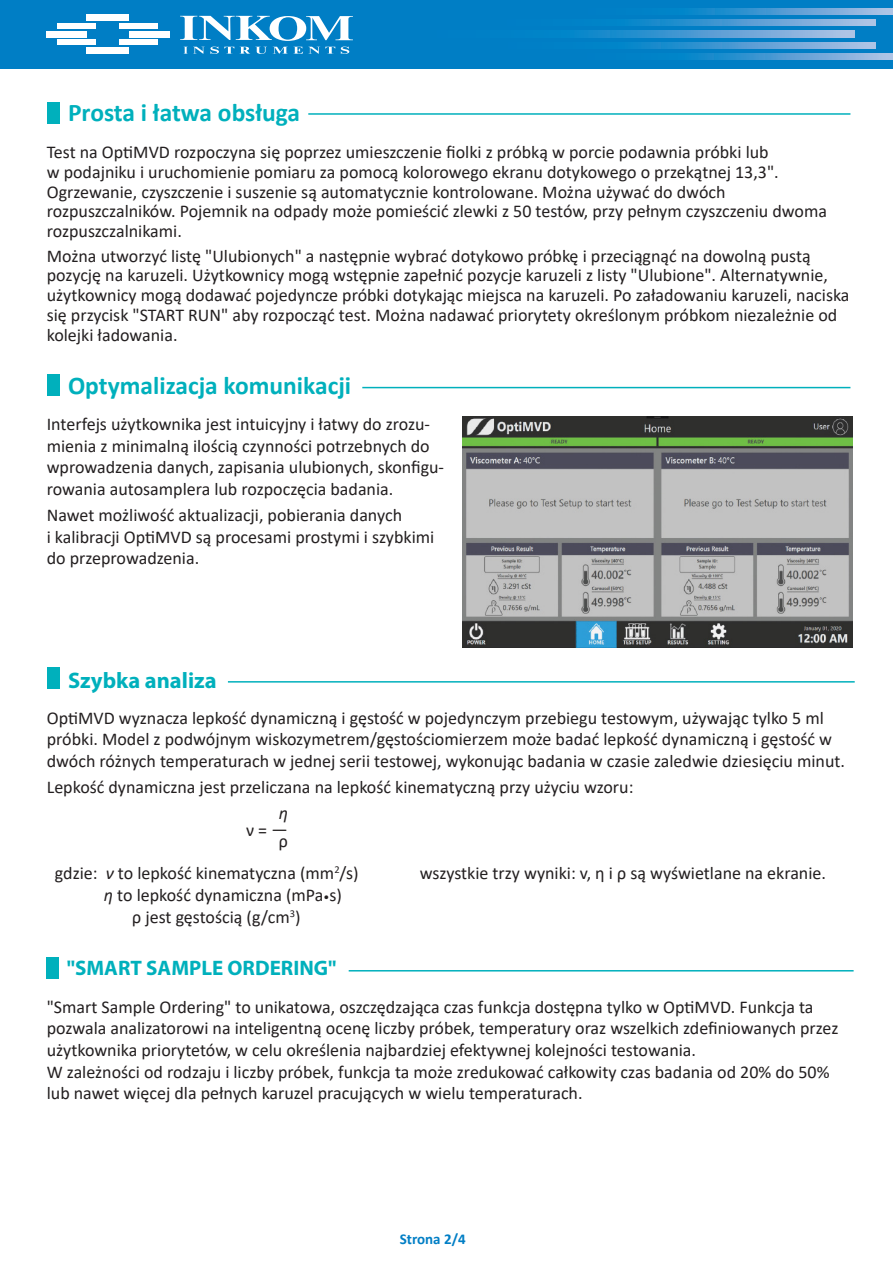
<style>
.page{position:relative;width:893px;height:1263px;background:#fff}
.page>*{position:absolute;margin:0;border:0;box-sizing:border-box;transform-origin:0 0}
.t1{font:700 25.5px "Calibri";color:#00b0bc}
.t2{font:700 22.5px "Myriad Pro";color:#00b0bc}
.t3{font:700 21px "Myriad Pro";color:#00b0bc}
.t4{font:18px/21.6px "Calibri";color:#231f20}
.t5{font:italic 18px "Calibri";color:#231f20}
.t6{font:700 15px "Calibri";color:#007ec5}
.s1{font-style:italic}
.s2{font-size:12px}
</style>
<div class="page">
<div style="left:47px;top:375px;width:13px;height:21px;background:#00b0bc"></div>
<hr style="left:362px;top:387px;width:488px;height:1px;background:#00b0bc">
<div style="left:0;top:0;width:893px;height:68px;background:#007ec5"></div>
<svg style="left:695px;top:8px;width:198px;height:7px"></svg>
<svg style="left:637px;top:19px;width:239px;height:7px;background:#5ca1d6"></svg>
<svg style="left:584px;top:31px;width:271px;height:6px;background:#5ca1d6"></svg>
<svg style="left:638px;top:42px;width:238px;height:7px;background:#5ca1d6"></svg>
<svg style="left:695px;top:54px;width:198px;height:6px"></svg>
<div style="left:87px;top:14px;width:42px;height:7px;background:#fff"></div>
<div style="left:87px;top:47px;width:42px;height:6px;background:#fff"></div>
<div style="left:129px;top:31px;width:40px;height:6px;background:#fff"></div>
<div style="left:47px;top:31px;width:40px;height:6px;background:#fff"></div>
<div style="left:119px;top:39px;width:38px;height:6px;background:#fff"></div>
<div style="left:57px;top:39px;width:39px;height:6px;background:#fff"></div>
<div style="left:119px;top:23px;width:38px;height:6px;background:#fff"></div>
<div style="left:57px;top:23px;width:39px;height:6px;background:#fff"></div>
<svg style="left:180px;top:16px;width:173px;height:25px"></svg>
<svg style="left:184px;top:47px;width:50px;height:7px"></svg>
<svg style="left:240px;top:47px;width:26px;height:7px"></svg>
<svg style="left:273px;top:47px;width:62px;height:7px"></svg>
<svg style="left:341px;top:47px;width:8px;height:7px"></svg>
<div style="left:47px;top:103px;width:13px;height:21px;background:#00b0bc"></div>
<hr style="left:308px;top:113px;width:542px;height:2px;background:#00b0bc">
<div style="left:47px;top:668px;width:13px;height:21px;background:#00b0bc"></div>
<hr style="left:228px;top:681px;width:627px;height:2px;background:#00b0bc">
<img style="left:463px;top:416px;width:390px;height:231px">
<div style="left:46px;top:957px;width:12px;height:21px;background:#00b0bc"></div>
<hr style="left:349px;top:970px;width:505px;height:1px;background:#00b0bc">
<p class="t1" style="left:68px;top:95px;width:233px">Prosta i łatwa obsługa</p>
<p class="t4" style="left:47px;top:142px;width:733px;line-height:19.8px">Test na OptiMVD rozpoczyna się poprzez umieszczenie fiolki z próbką w porcie podawnia próbki lub w podajniku i uruchomienie pomiaru za pomocą kolorowego ekranu dotykowego o przekątnej 13,3".</p>
<p class="t4" style="left:47px;top:181px;width:782px;line-height:19.8px">Ogrzewanie, czyszczenie i suszenie są automatycznie kontrolowane. Można używać do dwóch rozpuszczalników. Pojemnik na odpady może pomieścić zlewki z 50 testów, przy pełnym czyszczeniu dwoma rozpuszczalnikami.</p>
<p class="t4" style="left:47px;top:245px;width:804px;line-height:19.8px">Można utworzyć listę "Ulubionych" a następnie wybrać dotykowo próbkę i przeciągnąć na dowolną pustą pozycję na karuzeli. Użytkownicy mogą wstępnie zapełnić pozycje karuzeli z listy "Ulubione". Alternatywnie, użytkownicy mogą dodawać pojedyncze próbki dotykając miejsca na karuzeli. Po załadowaniu karuzeli, naciska się przycisk "START RUN" aby rozpocząć test. Można nadawać priorytety określonym próbkom niezależnie od kolejki ładowania.</p>
<p class="t1" style="left:68px;top:367px;width:285px">Optymalizacja komunikacji</p>
<p class="t4" style="left:47px;top:413px;width:399px">Interfejs użytkownika jest intuicyjny i łatwy do zrozu&shy;mienia z minimalną ilością czynności potrzebnych do wprowadzenia danych, zapisania ulubionych, skonfigu&shy;rowania autosamplera lub rozpoczęcia badania.</p>
<p class="t4" style="left:47px;top:504px;width:389px">Nawet możliwość aktualizacji, pobierania danych<br>i kalibracji OptiMVD są procesami prostymi i szybkimi do przeprowadzenia.</p>
<p class="t2" style="left:68px;top:665px;width:150px">Szybka analiza</p>
<p class="t4" style="left:47px;top:706px;width:800px">OptiMVD wyznacza lepkość dynamiczną i gęstość w pojedynczym przebiegu testowym, używając tylko 5 ml próbki. Model z podwójnym wiskozymetrem/gęstościomierzem może badać lepkość dynamiczną i gęstość w dwóch różnych temperaturach w jednej serii testowej, wykonując badania w czasie zaledwie dziesięciu minut.</p>
<p class="t4" style="left:47px;top:776px;width:588px">Lepkość dynamiczna jest przeliczana na lepkość kinematyczną przy użyciu wzoru:</p>
<p class="t5" style="left:279px;top:801px;width:11px">η</p>
<p class="t4" style="left:246px;top:819px;width:43px">ν = —</p>
<p class="t4" style="left:55px;top:825px;width:305px;line-height:32.1px;text-indent:224px">ρ<br>gdzie: <span class="s1">ν</span> to lepkość kinematyczna (mm<sup>2</sup>/s)</p>
<p class="t4" style="left:420px;top:862px;width:408px">wszystkie trzy wyniki: v, η i ρ są wyświetlane na ekranie.</p>
<p class="t4" style="left:104px;top:884px;width:240px"><span class="s1">η</span> to lepkość dynamiczna (mPa<span class="s2">•</span>s)</p>
<p class="t4" style="left:132px;top:905px;width:170px">ρ jest gęstością (g/cm<sup>3</sup>)</p>
<p class="t3" style="left:67px;top:954px;width:271px">"SMART SAMPLE ORDERING"</p>
<p class="t4" style="left:47px;top:995px;width:793px">"Smart Sample Ordering" to unikatowa, oszczędzająca czas funkcja dostępna tylko w OptiMVD. Funkcja ta pozwala analizatorowi na inteligentną ocenę liczby próbek, temperatury oraz wszelkich zdefiniowanych przez użytkownika priorytetów, w celu określenia najbardziej efektywnej kolejności testowania.<br>W zależności od rodzaju i liczby próbek, funkcja ta może zredukować całkowity czas badania od 20% do 50% lub nawet więcej dla pełnych karuzel pracujących w wielu temperaturach.</p>
<p class="t6" style="left:400px;top:1229px;width:68px">Strona 2/4</p>
</div>
